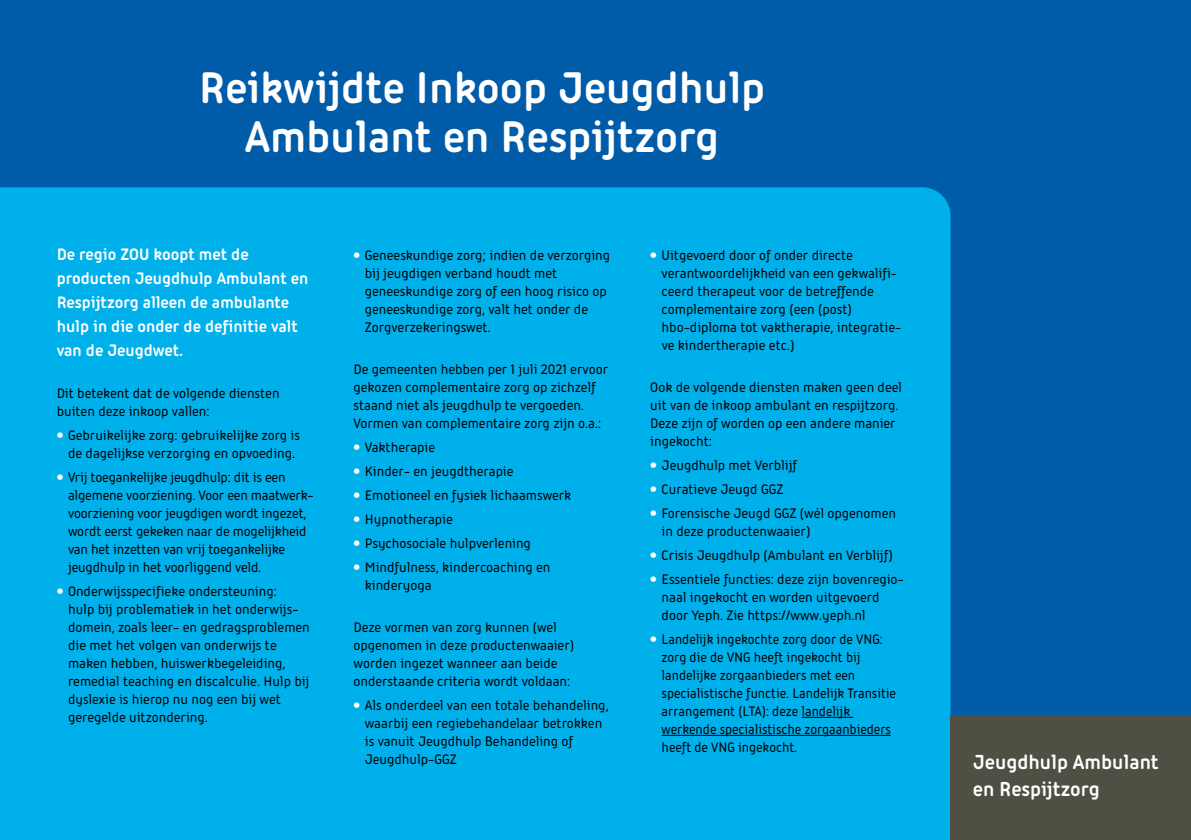
<style>
.page{position:relative;width:1191px;height:840px;background:#fff}
.page>*{position:absolute;margin:0;border:0;box-sizing:border-box;transform-origin:0 0}
.Hoofdkop{font:700 48px/48px "Iconic";color:#fff;text-align:center}
.t1{font:700 22px/26.4px "Iconic";color:#fff}
.Intro{font:700 18px/24px "Iconic";color:#fff}
.Body{font:500 15px/18px "Iconic";color:#000}
.Body-2{font:500 15px/18px "Iconic";color:#000;scale:.96 1}
.s1{font-weight:800;font-size:20px;color:#fff}
</style>
<div class="page">
<div style="left:0;top:0;width:1191px;height:715px;background:#005ca9"></div>
<div style="left:0;top:187px;width:950px;height:652px;background:#00b0eb"></div>
<div style="left:950px;top:714px;width:241px;height:125px;background:#504f44"></div>
<hr style="left:801px;top:716px;width:52px;height:1px;background:#000">
<hr style="left:661px;top:734px;width:230px;height:1px;background:#000">
<p class="Hoofdkop" style="left:199px;top:61px;width:568px">Reikwijdte Inkoop Jeugdhulp<br>Ambulant en Respijtzorg</p>
<p class="Intro" style="left:57px;top:240px;width:253px">De regio ZOU koopt met de producten Jeugdhulp Ambulant en<br>Respijtzorg alleen de ambulante hulp in die onder de definitie valt van de Jeugdwet.</p>
<p class="Body" style="left:57px;top:382px;width:224px">Dit betekent dat de volgende diensten buiten deze inkoop vallen:</p>
<p class="Body" style="left:57px;top:424px;width:245px;text-align:center"><span class="s1">•</span> Gebruikelijke zorg: gebruikelijke zorg is de dagelijkse verzorging en opvoeding.</p>
<p class="Body" style="left:68px;top:466px;width:246px;text-indent:-11px"><span class="s1">•</span> Vrij toegankelijke jeugdhulp: dit is een algemene voorziening. Voor een maatwerk&shy;voorziening voor jeugdigen wordt ingezet, wordt eerst gekeken naar de mogelijkheid van het inzetten van vrij toegankelijke jeugdhulp in het voorliggend veld.</p>
<p class="Body" style="left:68px;top:580px;width:243px;text-indent:-11px"><span class="s1">•</span> Onderwijsspecifieke ondersteuning:<br>hulp bij problematiek in het onderwijs&shy;domein, zoals leer- en gedragsproblemen die met het volgen van onderwijs te maken hebben, huiswerkbegeleiding, remedial teaching en discalculie. Hulp bij dyslexie is hierop nu nog een bij wet geregelde uitzondering.</p>
<p class="Body" style="left:365px;top:244px;width:247px;text-indent:-11px"><span class="s1">•</span> Geneeskundige zorg; indien de verzorging bij jeugdigen verband houdt met geneeskundige zorg of een hoog risico op geneeskundige zorg, valt het onder de Zorgverzekeringswet.</p>
<p class="Body" style="left:353px;top:358px;width:256px">De gemeenten hebben per 1 juli 2021 ervoor gekozen complementaire zorg op zichzelf staand niet als jeugdhulp te vergoeden.<br>Vormen van complementaire zorg zijn o.a.:</p>
<p class="Body" style="left:353px;top:436px;width:83px"><span class="s1">•</span> Vaktherapie</p>
<p class="Body" style="left:353px;top:460px;width:161px"><span class="s1">•</span> Kinder- en jeugdtherapie</p>
<p class="Body" style="left:353px;top:484px;width:219px"><span class="s1">•</span> Emotioneel en fysiek lichaamswerk</p>
<p class="Body" style="left:353px;top:508px;width:101px"><span class="s1">•</span> Hypnotherapie</p>
<p class="Body" style="left:353px;top:532px;width:179px"><span class="s1">•</span> Psychosociale hulpverlening</p>
<p class="Body" style="left:365px;top:556px;width:187px;text-indent:-11px"><span class="s1">•</span> Mindfulness, kindercoaching en kinderyoga</p>
<p class="Body" style="left:353px;top:616px;width:222px">Deze vormen van zorg kunnen (wel opgenomen in deze productenwaaier) worden ingezet wanneer aan beide onderstaande criteria wordt voldaan:</p>
<p class="Body" style="left:365px;top:694px;width:245px;text-indent:-11px"><span class="s1">•</span> Als onderdeel van een totale behandeling, waarbij een regiebehandelaar betrokken is vanuit Jeugdhulp Behandeling of Jeugdhulp-GGZ</p>
<p class="Body" style="left:661px;top:244px;width:241px;text-indent:-11px"><span class="s1">•</span> Uitgevoerd door of onder directe verantwoordelijkheid van een gekwalifi&shy;ceerd therapeut voor de betreffende complementaire zorg (een (post) hbo-diploma tot vaktherapie, integratie&shy;ve kindertherapie etc.)</p>
<p class="Body" style="left:650px;top:376px;width:253px">Ook de volgende diensten maken geen deel uit van de inkoop ambulant en respijtzorg.<br>Deze zijn of worden op een andere manier ingekocht:</p>
<p class="Body" style="left:650px;top:454px;width:148px"><span class="s1">•</span> Jeugdhulp met Verblijf</p>
<p class="Body" style="left:650px;top:478px;width:135px"><span class="s1">•</span> Curatieve Jeugd GGZ</p>
<p class="Body" style="left:661px;top:502px;width:236px;text-indent:-11px"><span class="s1">•</span> Forensische Jeugd GGZ (wél opgenomen in deze productenwaaier)</p>
<p class="Body" style="left:650px;top:544px;width:244px"><span class="s1">•</span> Crisis Jeugdhulp (Ambulant en Verblijf)</p>
<p class="Body" style="left:661px;top:568px;width:243px;text-indent:-11px"><span class="s1">•</span> Essentiele functies: deze zijn bovenregio&shy;naal ingekocht en worden uitgevoerd door Yeph. Zie https://www.yeph.nl</p>
<p class="Body-2" style="left:661px;top:628px;width:246px;text-indent:-11px"><span class="s1">•</span> Landelijk ingekochte zorg door de VNG: zorg die de VNG heeft ingekocht bij landelijke zorgaanbieders met een specialistische functie. Landelijk Transitie arrangement (LTA): deze landelijk werkende specialistische zorgaanbieders heeft de VNG ingekocht.</p>
<p class="t1" style="left:973px;top:747px;width:187px">Jeugdhulp Ambulant en Respijtzorg</p>
</div>
